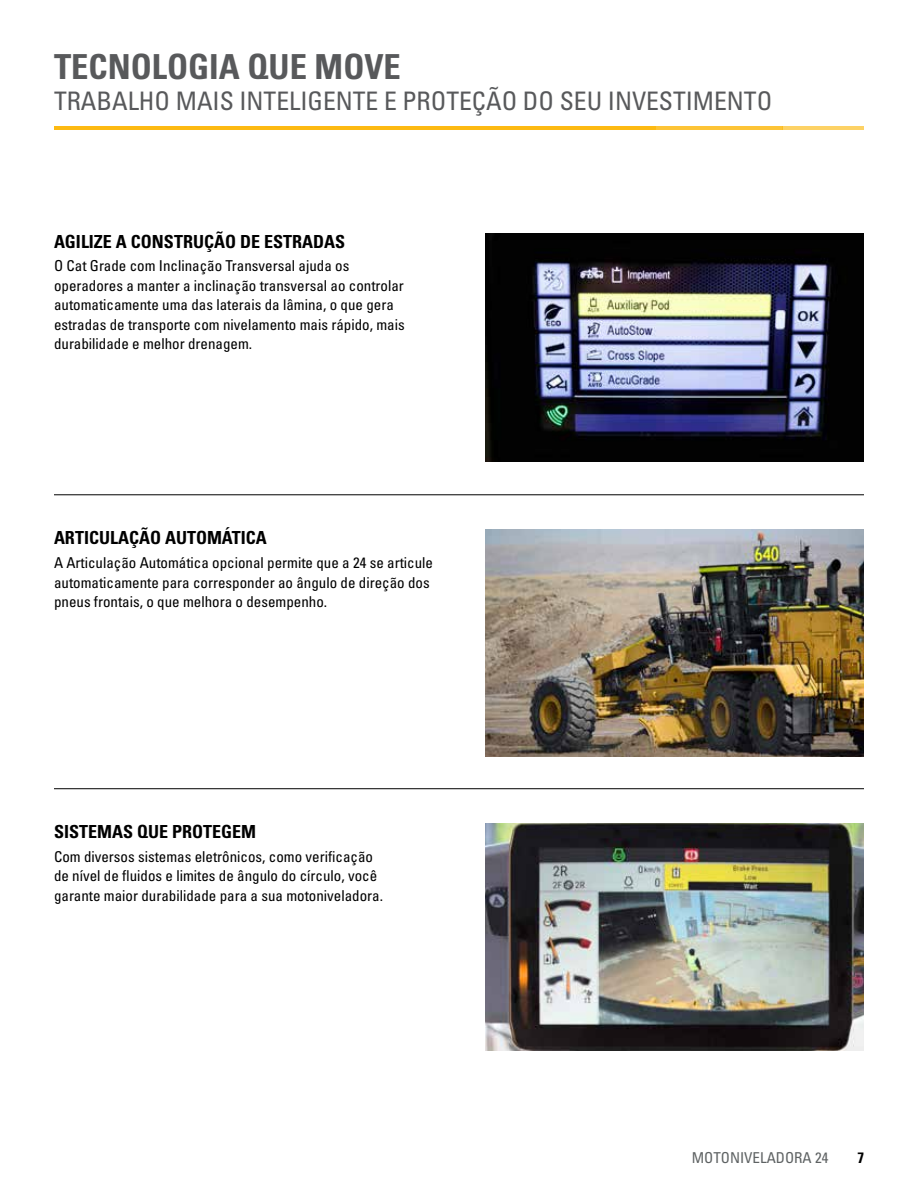
<style>
.page{position:relative;width:918px;height:1188px;background:#fff}
.page>*{position:absolute;margin:0;border:0;box-sizing:border-box;transform-origin:0 0}
.Headline_medium_gray{font:34.5px "Univers LTCYR 67 Bold Cond";color:#58595b}
.Headline_small_gray{font:condensed 25.5px "Univers LTCYR 57";color:#58595b}
.Headline_small_black{font:18px "Univers LTCYR 67 Bold Cond";color:#000}
.Body_copy{font:condensed 15px/19.5px "Univers LTCYR 57";color:#000}
.t1{font:condensed 15px "Univers LTCYR 57";color:#5e6263}
.t2{font:15px "Univers LTCYR 67 Bold Cond";color:#000}
</style>
<div class="page">
<img style="left:485px;top:234px;width:379px;height:228px">
<img style="left:485px;top:529px;width:379px;height:228px">
<hr style="left:54px;top:127px;width:601px;height:3px;background:#fdba12">
<hr style="left:654px;top:127px;width:128px;height:3px;background:#fdba12">
<hr style="left:782px;top:127px;width:82px;height:3px;background:#fdba12">
<hr style="left:54px;top:495px;width:810px;height:1px;background:#000">
<hr style="left:54px;top:788px;width:810px;height:1px;background:#000">
<img style="left:485px;top:823px;width:379px;height:228px">
<p class="Headline_medium_gray" style="left:54px;top:46px;width:348px">TECNOLOGIA QUE MOVE</p>
<p class="Headline_small_gray" style="left:54px;top:85px;width:720px">TRABALHO MAIS INTELIGENTE E PROTEÇÃO DO SEU INVESTIMENTO</p>
<p class="Headline_small_black" style="left:54px;top:231px;width:293px">AGILIZE A CONSTRUÇÃO DE ESTRADAS</p>
<p class="Body_copy" style="left:54px;top:256px;width:352px">O Cat Grade com Inclinação Transversal ajuda os operadores a manter a inclinação transversal ao controlar automaticamente uma das laterais da lâmina, o que gera estradas de transporte com nivelamento mais rápido, mais durabilidade e melhor drenagem.</p>
<p class="Headline_small_black" style="left:54px;top:526px;width:214px">ARTICULAÇÃO AUTOMÁTICA</p>
<p class="Body_copy" style="left:54px;top:553px;width:381px">A Articulação Automática opcional permite que a 24 se articule automaticamente para corresponder ao ângulo de direção dos pneus frontais, o que melhora o desempenho.</p>
<p class="Headline_small_black" style="left:54px;top:820px;width:204px">SISTEMAS QUE PROTEGEM</p>
<p class="Body_copy" style="left:54px;top:846px;width:331px">Com diversos sistemas eletrônicos, como verificação de nível de fluidos e limites de ângulo do círculo, você garante maior durabilidade para a sua motoniveladora.</p>
<p class="t1" style="left:692px;top:1148px;width:138px">MOTONIVELADORA 24</p>
<p class="t2" style="left:857px;top:1148px;width:8px">7</p>
</div>
